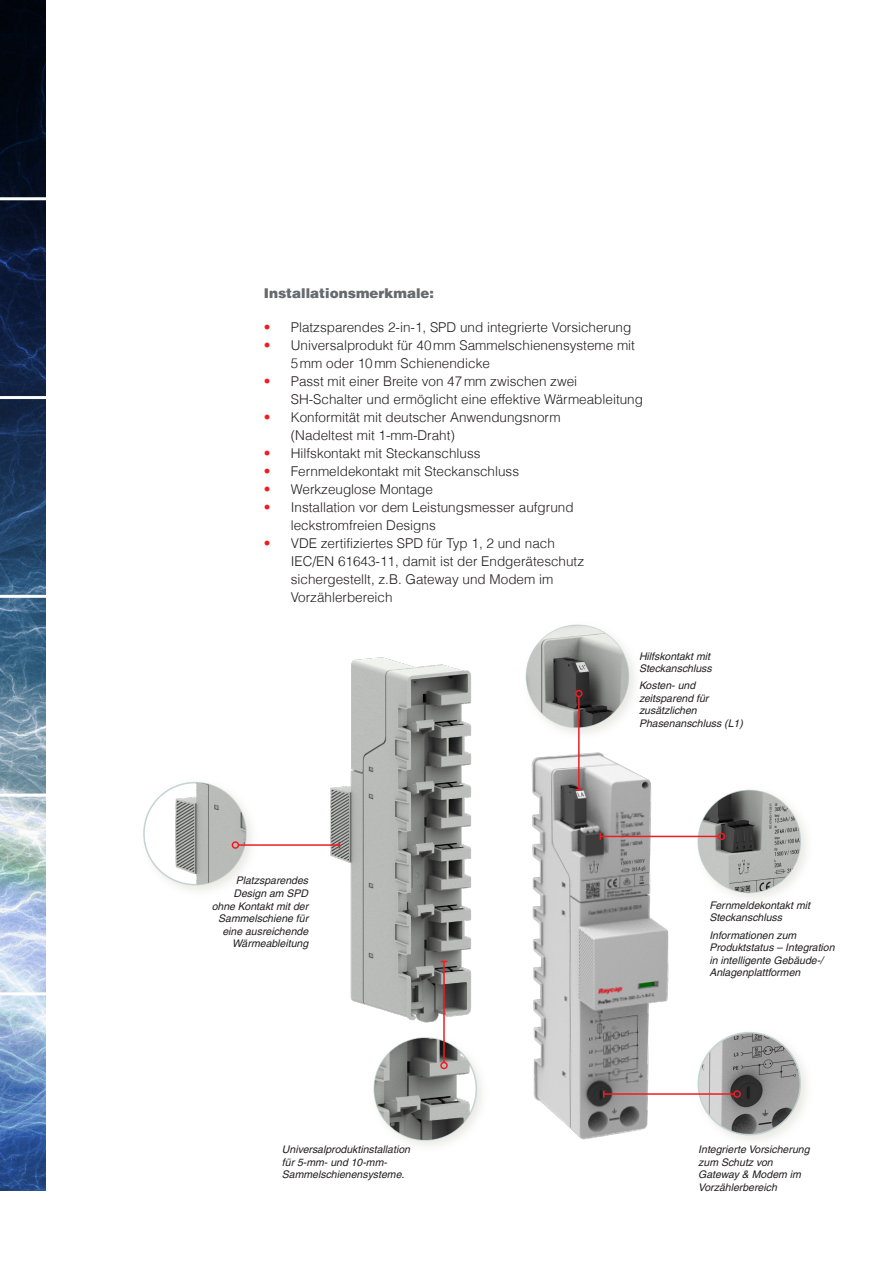
<style>
.page{position:relative;width:893px;height:1263px;background:#fff}
.page>*{position:absolute;margin:0;border:0;box-sizing:border-box;transform-origin:0 0}
.t1{font:300 13.5px/18px "Helvetica LT Com";color:#231f20}
.t2{font:900 13.5px "Helvetica Com";color:#666b70}
.t3{font:italic 10.5px/12.6px "Helvetica LT Com";color:#231f20}
.s1{color:#ee1d23}
</style>
<div class="page">
<img style="left:0;top:0;width:45px;height:1191px">
<hr style="left:0;top:197px;width:50px;height:3px;background:#fff">
<hr style="left:0;top:396px;width:50px;height:3px;background:#fff">
<hr style="left:0;top:595px;width:50px;height:3px;background:#fff">
<hr style="left:0;top:794px;width:50px;height:3px;background:#fff">
<hr style="left:0;top:992px;width:50px;height:3px;background:#fff">
<img style="left:533px;top:835px;width:161px;height:305px">
<div style="left:370px;top:1033px;width:119px;height:120px;background:#e5e4dd;opacity:.75"></div>
<img style="left:374px;top:1038px;width:102px;height:102px;border-radius:51px">
<div style="left:694px;top:786px;width:119px;height:119px;background:#e5e4dd;opacity:.75"></div>
<img style="left:698px;top:790px;width:102px;height:102px;border-radius:51px">
<img style="left:143px;top:632px;width:510px;height:408px">
<img style="left:144px;top:783px;width:102px;height:102px;border-radius:51px">
<hr style="left:600px;top:836px;width:118px;height:1px;background:#ee1d23">
<div style="left:718px;top:833px;width:7px;height:7px;border:2px solid #ee1d23;border-radius:50%"></div>
<hr style="left:238px;top:844px;width:101px;height:2px;background:#ee1d23">
<div style="left:232px;top:841px;width:7px;height:8px;border:2px solid #ee1d23;border-radius:50%"></div>
<hr style="left:443px;top:961px;width:2px;height:101px;background:#ee1d23">
<div style="left:440px;top:1062px;width:8px;height:7px;border:2px solid #ee1d23;border-radius:50%"></div>
<img style="left:526px;top:625px;width:102px;height:102px;border-radius:51px">
<hr style="left:578px;top:696px;width:2px;height:94px;background:#ee1d23">
<div style="left:575px;top:690px;width:8px;height:7px;border:2px solid #ee1d23;border-radius:50%"></div>
<div style="left:694px;top:1028px;width:119px;height:119px;background:#e5e4dd;opacity:.75"></div>
<img style="left:698px;top:1033px;width:102px;height:102px;border-radius:51px">
<div style="left:698px;top:1032px;width:103px;height:103px;border:2px solid #c4d3d3;border-radius:50%"></div>
<hr style="left:604px;top:1093px;width:130px;height:2px;background:#ee1d23">
<div style="left:733px;top:1090px;width:8px;height:8px;border:2px solid #ee1d23;border-radius:50%"></div>
<p class="t2" style="left:264px;top:284px;width:172px">Installationsmerkmale:</p>
<p class="t1" style="left:264px;top:318px;width:369px"><span class="s1">•</span> Platzsparendes 2-in-1, SPD und integrierte Vorsicherung</p>
<p class="t1" style="left:291px;top:336px;width:346px;text-indent:-27px"><span class="s1">•</span> Universalprodukt für 40mm Sammelschienensysteme mit<br>5mm oder 10mm Schienendicke</p>
<p class="t1" style="left:291px;top:372px;width:354px;text-indent:-27px"><span class="s1">•</span> Passt mit einer Breite von 47mm zwischen zwei<br>SH-Schalter und ermöglicht eine effektive Wärmeableitung</p>
<p class="t1" style="left:291px;top:408px;width:271px;text-indent:-27px"><span class="s1">•</span> Konformität mit deutscher Anwendungsnorm (Nadeltest mit 1-mm-Draht)</p>
<p class="t1" style="left:264px;top:444px;width:218px"><span class="s1">•</span> Hilfskontakt mit Steckanschluss</p>
<p class="t1" style="left:264px;top:462px;width:257px"><span class="s1">•</span> Fernmeldekontakt mit Steckanschluss</p>
<p class="t1" style="left:264px;top:480px;width:171px"><span class="s1">•</span> Werkzeuglose Montage</p>
<p class="t1" style="left:291px;top:498px;width:284px;text-indent:-27px"><span class="s1">•</span> Installation vor dem Leistungsmesser aufgrund leckstromfreien Designs</p>
<p class="t1" style="left:291px;top:534px;width:295px;text-indent:-27px"><span class="s1">•</span> VDE zertifiziertes SPD für Typ 1, 2 und nach IEC/EN 61643-11, damit ist der Endgeräteschutz sichergestellt, z.B. Gateway und Modem im Vorzählerbereich</p>
<p class="t3" style="left:212px;top:874px;width:98px;text-align:right">Platzsparendes<br>Design am SPD ohne Kontakt mit der<br>Sammelschiene für eine ausreichende<br>Wärmeableitung</p>
<p class="t3" style="left:639px;top:649px;width:74px">Hilfskontakt mit<br>Steckanschluss</p>
<p class="t3" style="left:639px;top:679px;width:105px">Kosten- und zeitsparend für zusätzlichen<br>Phasenanschluss (L1)</p>
<p class="t3" style="left:709px;top:899px;width:102px">Fernmeldekontakt mit<br>Steckanschluss</p>
<p class="t3" style="left:709px;top:928px;width:127px">Informationen zum<br>Produktstatus – Integration in intelligente Gebäude-/<br>Anlagenplattformen</p>
<p class="t3" style="left:282px;top:1143px;width:130px">Universalproduktinstallation für 5-mm- und 10-mm-<br>Sammelschienensysteme.</p>
<p class="t3" style="left:698px;top:1143px;width:113px">Integrierte Vorsicherung zum Schutz von<br>Gateway &amp; Modem im<br>Vorzählerbereich</p>
</div>
